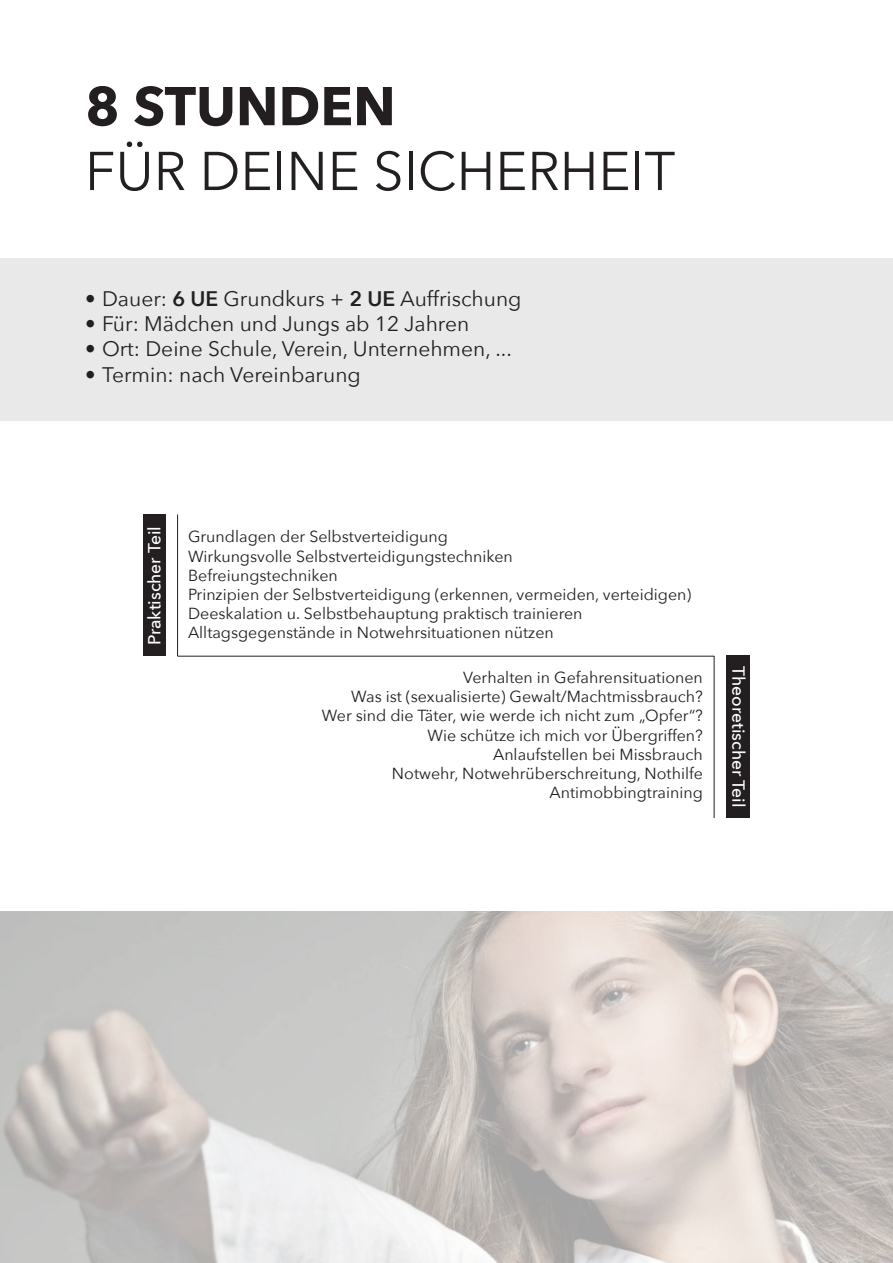
<style>
.page{position:relative;width:893px;height:1263px;background:#fff}
.page>*{position:absolute;margin:0;border:0;box-sizing:border-box;transform-origin:0 0}
.Einf__Abs{font:54px "Avenir Next";color:#231f20}
.Einf__Abs-2{font:700 54px "Avenir Next";color:#231f20}
.t1{font:21px "Avenir Next";color:#231f20}
.t2{font:500 17.4px "Avenir Next";color:#fff}
.t3{font:16.05px "Avenir Next";color:#231f20}
.s1{font-weight:600}
</style>
<div class="page">
<div style="left:0;top:259px;width:893px;height:162px;background:#e9e9ea"></div>
<img style="left:0;top:911px;width:893px;height:352px">
<hr style="left:177px;top:656px;width:537px;height:1px;background:#231f20">
<hr style="left:714px;top:656px;width:1px;height:162px;background:#231f20">
<div style="left:726px;top:656px;width:24px;height:162px;background:#231f20"></div>
<div style="left:143px;top:514px;width:22px;height:142px;background:#231f20"></div>
<hr style="left:177px;top:514px;width:1px;height:142px;background:#231f20">
<p class="Einf__Abs-2" style="left:85px;top:60px;width:312px">8 STUNDEN</p>
<p class="Einf__Abs" style="left:85px;top:126px;width:592px">FÜR DEINE SICHERHEIT</p>
<p class="t1" style="left:85px;top:281px;width:438px">• Dauer: <span class="s1">6 UE</span> Grundkurs + <span class="s1">2 UE</span> Auffrischung</p>
<p class="t1" style="left:85px;top:306px;width:386px">• Für: Mädchen und Jungs ab 12 Jahren</p>
<p class="t1" style="left:85px;top:331px;width:428px">• Ort: Deine Schule, Verein, Unternehmen, ...</p>
<p class="t1" style="left:85px;top:356px;width:277px">• Termin: nach Vereinbarung</p>
<p class="t2" style="left:140px;top:645px;width:120px;rotate:-90deg">Praktischer Teil</p>
<p class="t3" style="left:188px;top:523px;width:261px">Grundlagen der Selbstverteidigung</p>
<p class="t3" style="left:188px;top:542px;width:326px">Wirkungsvolle Selbstverteidigungstechniken</p>
<p class="t3" style="left:188px;top:562px;width:151px">Befreiungstechniken</p>
<p class="t3" style="left:188px;top:581px;width:505px">Prinzipien der Selbstverteidigung (erkennen, vermeiden, verteidigen)</p>
<p class="t3" style="left:188px;top:600px;width:396px">Deeskalation u. Selbstbehauptung praktisch trainieren</p>
<p class="t3" style="left:188px;top:619px;width:367px">Alltagsgegenstände in Notwehrsituationen nützen</p>
<p class="t3" style="left:463px;top:664px;width:241px">Verhalten in Gefahrensituationen</p>
<p class="t3" style="left:351px;top:683px;width:353px">Was ist (sexualisierte) Gewalt/Machtmissbrauch?</p>
<p class="t3" style="left:322px;top:702px;width:383px">Wer sind die Täter, wie werde ich nicht zum „Opfer“?</p>
<p class="t3" style="left:427px;top:721px;width:277px">Wie schütze ich mich vor Übergriffen?</p>
<p class="t3" style="left:493px;top:741px;width:211px">Anlaufstellen bei Missbrauch</p>
<p class="t3" style="left:392px;top:760px;width:312px">Notwehr, Notwehrüberschreitung, Nothilfe</p>
<p class="t3" style="left:550px;top:779px;width:155px">Antimobbingtraining</p>
<p class="t2" style="left:753px;top:666px;width:143px;rotate:90deg">Theoretischer Teil</p>
</div>
